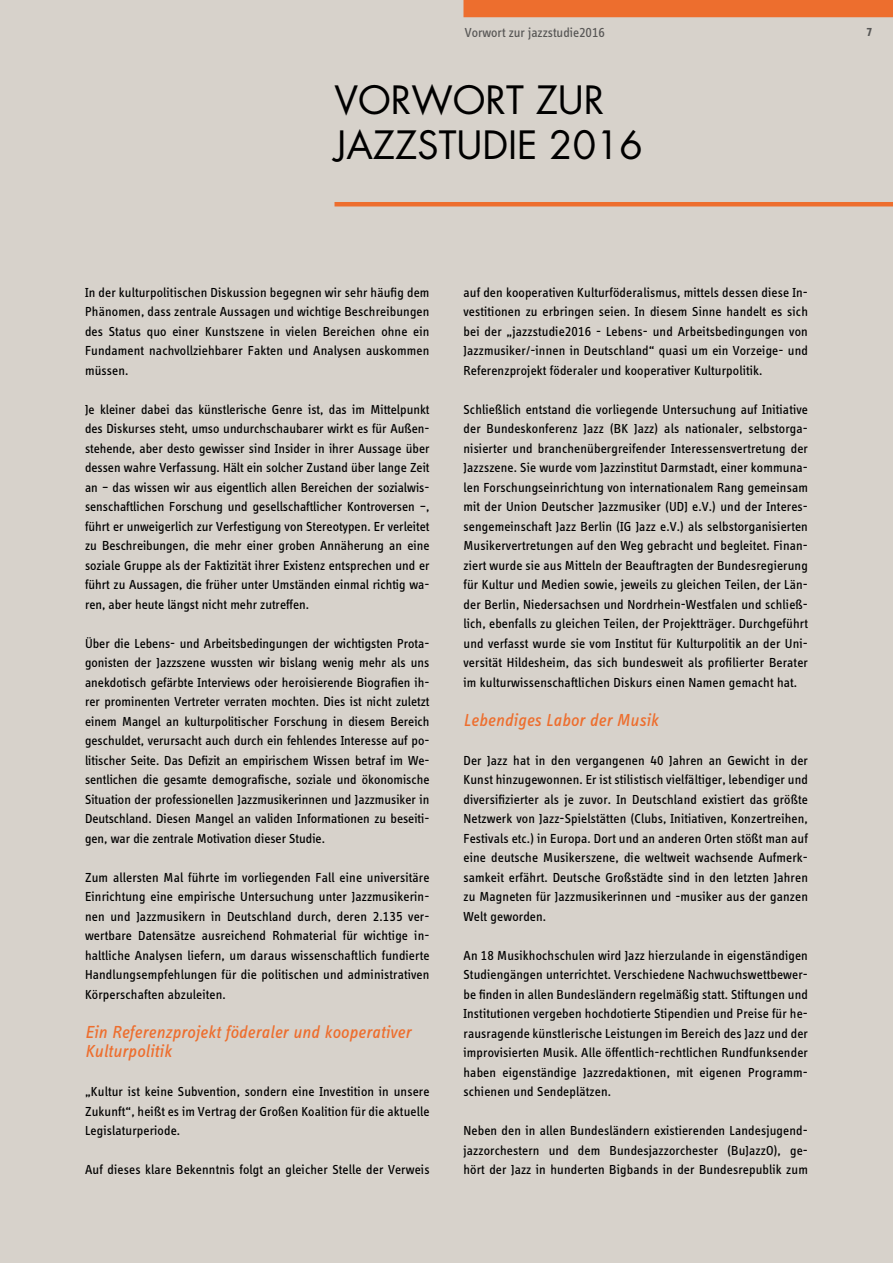
<style>
.page{position:relative;width:893px;height:1263px;background:#d7d2cb}
.page>*{position:absolute;margin:0;border:0;box-sizing:border-box;transform-origin:0 0}
.t1{font:37.95px/44.2px "Futura CE";color:#000}
.t2{font:italic 18px/19.5px "Info Disp Book Tf";letter-spacing:.01em;color:#ed6e2e}
.t3{font:13.5px/19.5px "Info Disp Book Tf";letter-spacing:.01em;color:#000;text-align:justify}
.t4{font:13.5px "Info Disp Book Tf";color:#585756}
.t5{font:700 12px "Info Disp";color:#575756}
</style>
<div class="page">
<hr style="left:334px;top:202px;width:559px;height:4px;background:#ed6e2e">
<div style="left:463px;top:0;width:430px;height:17px;background:#ed6e2e"></div>
<p class="t4" style="left:465px;top:25px;width:142px">Vorwort zur jazzstudie2016</p>
<h1 class="t1" style="left:334px;top:79px;width:310px">VORWORT ZUR<br>JAZZSTUDIE 2016</h1>
<p class="t3" style="left:85px;top:282px;width:346px">In der kulturpolitischen Diskussion begegnen wir sehr häufig dem Phänomen, dass zentrale Aussagen und wichtige Beschreibungen des Status quo einer Kunstszene in vielen Bereichen ohne ein Fundament nachvollziehbarer Fakten und Analysen auskommen müssen.</p>
<p class="t3" style="left:85px;top:399px;width:346px">Je kleiner dabei das künstlerische Genre ist, das im Mittelpunkt des Diskurses steht, umso undurchschaubarer wirkt es für Außen&shy;stehende, aber desto gewisser sind Insider in ihrer Aussage über dessen wahre Verfassung. Hält ein solcher Zustand über lange Zeit an – das wissen wir aus eigentlich allen Bereichen der sozialwis&shy;senschaftlichen Forschung und gesellschaftlicher Kontroversen –, führt er unweigerlich zur Verfestigung von Stereotypen. Er verleitet zu Beschreibungen, die mehr einer groben Annäherung an eine soziale Gruppe als der Faktizität ihrer Existenz entsprechen und er führt zu Aussagen, die früher unter Umständen einmal richtig wa&shy;ren, aber heute längst nicht mehr zutreffen.</p>
<p class="t3" style="left:85px;top:633px;width:346px">Über die Lebens- und Arbeitsbedingungen der wichtigsten Prota&shy;gonisten der Jazzszene wussten wir bislang wenig mehr als uns anekdotisch gefärbte Interviews oder heroisierende Biografien ih&shy;rer prominenten Vertreter verraten mochten. Dies ist nicht zuletzt einem Mangel an kulturpolitischer Forschung in diesem Bereich geschuldet, verursacht auch durch ein fehlendes Interesse auf po&shy;litischer Seite. Das Defizit an empirischem Wissen betraf im We&shy;sentlichen die gesamte demografische, soziale und ökonomische Situation der professionellen Jazzmusikerinnen und Jazzmusiker in Deutschland. Diesen Mangel an validen Informationen zu beseiti&shy;gen, war die zentrale Motivation dieser Studie.</p>
<p class="t3" style="left:85px;top:867px;width:346px">Zum allersten Mal führte im vorliegenden Fall eine universitäre Einrichtung eine empirische Untersuchung unter Jazzmusikerin&shy;nen und Jazzmusikern in Deutschland durch, deren 2.135 ver&shy;wertbare Datensätze ausreichend Rohmaterial für wichtige in&shy;haltliche Analysen liefern, um daraus wissenschaftlich fundierte Handlungsempfehlungen für die politischen und administrativen Körperschaften abzuleiten.</p>
<h2 class="t2" style="left:85px;top:1022px;width:327px">Ein Referenzprojekt föderaler und kooperativer<br>Kulturpolitik</h2>
<p class="t3" style="left:85px;top:1082px;width:346px">„Kultur ist keine Subvention, sondern eine Investition in unsere Zukunft“, heißt es im Vertrag der Großen Koalition für die aktuelle Legislaturperiode.</p>
<p class="t3" style="left:85px;top:1160px;width:346px">Auf dieses klare Bekenntnis folgt an gleicher Stelle der Verweis</p>
<p class="t3" style="left:463px;top:282px;width:346px">auf den kooperativen Kulturföderalismus, mittels dessen diese In&shy;vestitionen zu erbringen seien. In diesem Sinne handelt es sich bei der „jazzstudie2016 - Lebens- und Arbeitsbedingungen von Jazzmusiker/-innen in Deutschland“ quasi um ein Vorzeige- und Referenzprojekt föderaler und kooperativer Kulturpolitik.</p>
<p class="t3" style="left:463px;top:399px;width:346px">Schließlich entstand die vorliegende Untersuchung auf Initiative der Bundeskonferenz Jazz (BK Jazz) als nationaler, selbstorga&shy;nisierter und branchenübergreifender Interessensvertretung der Jazzszene. Sie wurde vom Jazzinstitut Darmstadt, einer kommuna&shy;len Forschungseinrichtung von internationalem Rang gemeinsam mit der Union Deutscher Jazzmusiker (UDJ e.V.) und der Interes&shy;sengemeinschaft Jazz Berlin (IG Jazz e.V.) als selbstorganisierten Musikervertretungen auf den Weg gebracht und begleitet. Finan&shy;ziert wurde sie aus Mitteln der Beauftragten der Bundesregierung für Kultur und Medien sowie, jeweils zu gleichen Teilen, der Län&shy;der Berlin, Niedersachsen und Nordrhein-Westfalen und schließ&shy;lich, ebenfalls zu gleichen Teilen, der Projektträger. Durchgeführt und verfasst wurde sie vom Institut für Kulturpolitik an der Uni&shy;versität Hildesheim, das sich bundesweit als profilierter Berater im kulturwissenschaftlichen Diskurs einen Namen gemacht hat.</p>
<h2 class="t2" style="left:463px;top:710px;width:196px">Lebendiges Labor der Musik</h2>
<p class="t3" style="left:463px;top:750px;width:346px">Der Jazz hat in den vergangenen 40 Jahren an Gewicht in der Kunst hinzugewonnen. Er ist stilistisch vielfältiger, lebendiger und diversifizierter als je zuvor. In Deutschland existiert das größte Netzwerk von Jazz-Spielstätten (Clubs, Initiativen, Konzertreihen, Festivals etc.) in Europa. Dort und an anderen Orten stößt man auf eine deutsche Musikerszene, die weltweit wachsende Aufmerk&shy;samkeit erfährt. Deutsche Großstädte sind in den letzten Jahren zu Magneten für Jazzmusikerinnen und -musiker aus der ganzen Welt geworden.</p>
<p class="t3" style="left:463px;top:945px;width:346px">An 18 Musikhochschulen wird Jazz hierzulande in eigenständigen Studiengängen unterrichtet. Verschiedene Nachwuchswettbewer&shy;be finden in allen Bundesländern regelmäßig statt. Stiftungen und Institutionen vergeben hochdotierte Stipendien und Preise für he&shy;rausragende künstlerische Leistungen im Bereich des Jazz und der improvisierten Musik. Alle öffentlich-rechtlichen Rundfunksender haben eigenständige Jazzredaktionen, mit eigenen Programm&shy;schienen und Sendeplätzen.</p>
<p class="t3" style="left:463px;top:1121px;width:346px">Neben den in allen Bundesländern existierenden Landesjugend&shy;jazzorchestern und dem Bundesjazzorchester (BuJazzO), ge&shy;hört der Jazz in hunderten Bigbands in der Bundesrepublik zum</p>
<p class="t5" style="left:867px;top:25px;width:7px">7</p>
</div>
